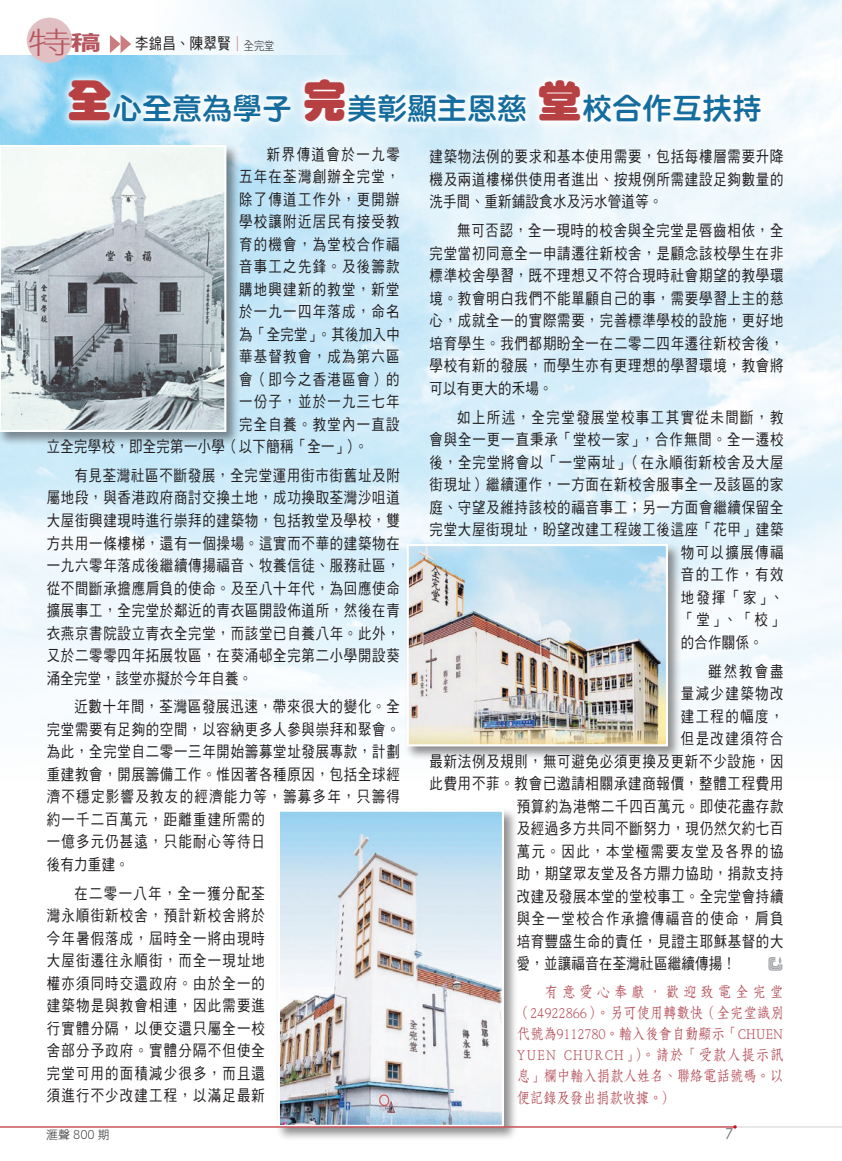
<style>
.page{position:relative;width:842px;height:1161px;background:#fff}
.page>*{position:absolute;margin:0;border:0;box-sizing:border-box;transform-origin:0 0}
.body_txt_10_15{font:30px "DF Yuan HK W8";color:#146d9e}
.t1{font:30px "DF Li Hei HK W3";color:#b7555f;scale:1.5 1}
.body_txt_10_15-2{font:15.75px/22.5px "DF Hei HK W5";letter-spacing:.06em;color:#231f20;text-align:justify;scale:.85 1}
.body_txt_10_15-3{font:15.75px "DF Hei HK W5";letter-spacing:.1em;color:#231f20;scale:.85 1}
.body_txt_10_15-4{font:15.75px "DF Hei HK W5";letter-spacing:.115em;color:#231f20;scale:.85 1}
.body_txt_10_15-5{font:15.75px "DF Hei HK W5";letter-spacing:.025em;color:#231f20;scale:.85 1}
.body_txt_10_15-6{font:15.75px "DF Hei HK W5";letter-spacing:.11em;color:#231f20;scale:.85 1}
.icon_author{font:15.75px "DF Hei HK W5";letter-spacing:.025em;color:#231f20;scale:.85 1}
.body_txt_10_15-7{font:15px/21px "DF Fang Song HK W6";letter-spacing:-.015em;color:#b7555f;text-align:justify;scale:.9 1}
.t2{font:15px "Century Gothic";color:#6c6d70}
.t3{font:12px "DF Hei HK W3";color:#231f20}
.s1{font-family:"DF Hei HK W9";font-size:21px}
.s2{font-size:15px;color:#ca7c81}
.s3{font-family:"DF Hei HK W3";font-size:12px}
.s4{font-family:"DF Yuan HK W12";font-size:45px;color:#b74043}
</style>
<div class="page">
<img style="left:0;top:0;width:842px;height:728px">
<div style="left:276px;top:807px;width:242px;height:334px;background:#231f20;opacity:.5"></div>
<img style="left:281px;top:812px;width:220px;height:312px">
<div style="left:278px;top:809px;width:226px;height:318px;border:2px solid #fff"></div>
<div style="left:0;top:143px;width:241px;height:303px;background:#231f20;opacity:.5"></div>
<svg style="left:0;top:145px;width:226px;height:287px"></svg>
<div style="left:404px;top:542px;width:278px;height:218px;background:#231f20;opacity:.5"></div>
<img style="left:410px;top:547px;width:255px;height:196px">
<div style="left:407px;top:544px;width:261px;height:202px;border:2px solid #fff"></div>
<svg style="left:768px;top:957px;width:14px;height:14px"></svg>
<hr style="left:0;top:1126px;width:842px;height:1px;background:#d1d2d4">
<hr style="left:0;top:1126px;width:735px;height:1px;background:#c4121a">
<div style="left:0;top:0;width:383px;height:54px;background:linear-gradient(to right,#fff,#d0ebf9)"></div>
<div style="left:27px;top:18px;width:45px;height:45px;background:#e1c0c3;border-radius:50%"></div>
<svg style="left:110px;top:35px;width:21px;height:18px"></svg>
<svg style="left:60px;top:70px;width:710px;height:61px"></svg>
<p class="t1" style="left:27px;top:26px;width:51px">特<span class="s1">稿</span></p>
<p class="icon_author" style="left:135px;top:35px;width:166px">李錦昌、陳翠賢<span class="s2">︱</span><span class="s3">全完堂</span></p>
<p class="body_txt_10_15" style="left:67px;top:92px;width:696px"><span class="s4">全</span>心全意為學子 <span class="s4">完</span>美彰顯主恩慈 <span class="s4">堂</span>校合作互扶持</p>
<p class="body_txt_10_15-4" style="left:267px;top:145px;width:158px">新界傳道會於一九零</p>
<p class="body_txt_10_15-3" style="left:239px;top:168px;width:190px">五年在荃灣創辦全完堂，</p>
<p class="body_txt_10_15-3" style="left:239px;top:190px;width:190px">除了傳道工作外，更開辦</p>
<p class="body_txt_10_15-3" style="left:239px;top:213px;width:190px">學校讓附近居民有接受教</p>
<p class="body_txt_10_15-3" style="left:239px;top:235px;width:190px">育的機會，為堂校合作福</p>
<p class="body_txt_10_15-3" style="left:239px;top:258px;width:190px">音事工之先鋒。及後籌款</p>
<p class="body_txt_10_15-3" style="left:239px;top:280px;width:190px">購地興建新的教堂，新堂</p>
<p class="body_txt_10_15-3" style="left:239px;top:303px;width:190px">於一九一四年落成，命名</p>
<p class="body_txt_10_15-5" style="left:239px;top:325px;width:190px">為「全完堂」。其後加入中</p>
<p class="body_txt_10_15-3" style="left:239px;top:348px;width:190px">華基督教會，成為第六區</p>
<p class="body_txt_10_15-3" style="left:239px;top:370px;width:190px">會（即今之香港區會）的</p>
<p class="body_txt_10_15-3" style="left:239px;top:393px;width:190px">一份子，並於一九三七年</p>
<p class="body_txt_10_15-3" style="left:239px;top:415px;width:190px">完全自養。教堂內一直設</p>
<p class="body_txt_10_15-5" style="left:47px;top:438px;width:379px">立全完學校，即全完第一小學（以下簡稱「全一」）。</p>
<p class="body_txt_10_15-2" style="left:47px;top:464px;width:417px;text-indent:28px">有見荃灣社區不斷發展，全完堂運用街市街舊址及附屬地段，與香港政府商討交換土地，成功換取荃灣沙咀道大屋街興建現時進行崇拜的建築物，包括教堂及學校，雙方共用一條樓梯，還有一個操場。這實而不華的建築物在一九六零年落成後繼續傳揚福音、牧養信徒、服務社區，從不間斷承擔應肩負的使命。及至八十年代，為回應使命擴展事工，全完堂於鄰近的青衣區開設佈道所，然後在青衣燕京書院設立青衣全完堂，而該堂已自養八年。此外，又於二零零四年拓展牧區，在葵涌邨全完第二小學開設葵涌全完堂，該堂亦擬於今年自養。</p>
<p class="body_txt_10_15-2" style="left:47px;top:695px;width:417px;text-align:left;text-indent:28px">近數十年間，荃灣區發展迅速，帶來很大的變化。全完堂需要有足夠的空間，以容納更多人參與崇拜和聚會。為此，全完堂自二零一三年開始籌募堂址發展專款，計劃重建教會，開展籌備工作。惟因著各種原因，包括全球經濟不穩定影響及教友的經濟能力等，籌募多年，只籌得約一千二百萬元，距離重建所需的<br>一億多元仍甚遠，只能耐心等待日<br>後有力重建。</p>
<p class="body_txt_10_15-2" style="left:47px;top:882px;width:258px;text-indent:28px">在二零一八年，全一獲分配荃灣永順街新校舍，預計新校舍將於今年暑假落成，屆時全一將由現時大屋街遷往永順街，而全一現址地權亦須同時交還政府。由於全一的建築物是與教會相連，因此需要進行實體分隔，以便交還只屬全一校舍部分予政府。實體分隔不但使全完堂可用的面積減少很多，而且還須進行不少改建工程，以滿足最新</p>
<p class="body_txt_10_15-2" style="left:429px;top:145px;width:418px">建築物法例的要求和基本使用需要，包括每樓層需要升降機及兩道樓梯供使用者進出、按規例所需建設足夠數量的洗手間、重新鋪設食水及污水管道等。</p>
<p class="body_txt_10_15-2" style="left:429px;top:219px;width:418px;text-indent:28px">無可否認，全一現時的校舍與全完堂是唇齒相依，全完堂當初同意全一申請遷往新校舍，是顧念該校學生在非標準校舍學習，既不理想又不符合現時社會期望的教學環境。教會明白我們不能單顧自己的事，需要學習上主的慈心，成就全一的實際需要，完善標準學校的設施，更好地培育學生。我們都期盼全一在二零二四年遷往新校舍後，學校有新的發展，而學生亦有更理想的學習環境，教會將可以有更大的禾場。</p>
<p class="body_txt_10_15-4" style="left:457px;top:408px;width:385px">如上所述，全完堂發展堂校事工其實從未間斷，教</p>
<p class="body_txt_10_15-2" style="left:429px;top:428px;width:418px">會與全一更一直秉承「堂校一家」，合作無間。全一遷校</p>
<p class="body_txt_10_15-2" style="left:429px;top:450px;width:418px">後，全完堂將會以「一堂兩址」（在永順街新校舍及大屋</p>
<p class="body_txt_10_15-2" style="left:429px;top:473px;width:418px">街現址）繼續運作，一方面在新校舍服事全一及該區的家</p>
<p class="body_txt_10_15-2" style="left:429px;top:495px;width:418px">庭、守望及維持該校的福音事工；另一方面會繼續保留全</p>
<p class="body_txt_10_15-2" style="left:429px;top:518px;width:418px">完堂大屋街現址，盼望改建工程竣工後這座「花甲」建築</p>
<p class="body_txt_10_15-6" style="left:681px;top:543px;width:122px">物可以擴展傳福</p>
<p class="body_txt_10_15-2" style="left:681px;top:563px;width:122px">音的工作，有效</p>
<p class="body_txt_10_15-2" style="left:681px;top:585px;width:122px">地發揮「家」、</p>
<p class="body_txt_10_15-2" style="left:681px;top:608px;width:122px">「堂」、「校」</p>
<p class="body_txt_10_15-2" style="left:681px;top:630px;width:98px">的合作關係。</p>
<p class="body_txt_10_15-2" style="left:708px;top:659px;width:90px">雖然教會盡</p>
<p class="body_txt_10_15-6" style="left:681px;top:685px;width:122px">量減少建築物改</p>
<p class="body_txt_10_15-2" style="left:681px;top:704px;width:122px">建工程的幅度，</p>
<p class="body_txt_10_15-6" style="left:681px;top:730px;width:122px">但是改建須符合</p>
<p class="body_txt_10_15-2" style="left:429px;top:749px;width:418px">最新法例及規則，無可避免必須更換及更新不少設施，因</p>
<p class="body_txt_10_15-2" style="left:429px;top:772px;width:418px">此費用不菲。教會已邀請相關承建商報價，整體工程費用</p>
<p class="body_txt_10_15-2" style="left:517px;top:794px;width:315px">預算約為港幣二千四百萬元。即使花盡存款</p>
<p class="body_txt_10_15-2" style="left:517px;top:817px;width:315px">及經過多方共同不斷努力，現仍然欠約七百</p>
<p class="body_txt_10_15-4" style="left:517px;top:842px;width:315px">萬元。因此，本堂極需要友堂及各界的協</p>
<p class="body_txt_10_15-2" style="left:517px;top:862px;width:315px">助，期望眾友堂及各方鼎力協助，捐款支持</p>
<p class="body_txt_10_15-2" style="left:517px;top:884px;width:315px">改建及發展本堂的堂校事工。全完堂會持續</p>
<p class="body_txt_10_15-4" style="left:517px;top:910px;width:315px">與全一堂校合作承擔傳福音的使命，肩負</p>
<p class="body_txt_10_15-2" style="left:517px;top:929px;width:315px">培育豐盛生命的責任，見證主耶穌基督的大</p>
<p class="body_txt_10_15-5" style="left:517px;top:955px;width:259px">愛，並讓福音在荃灣社區繼續傳揚！</p>
<p class="body_txt_10_15-7" style="left:517px;top:980px;width:298px;text-indent:28px">有意愛心奉獻，歡迎致電全完堂（24922866）。另可使用轉數快（全完堂識別代號為9112780。輸入後會自動顯示「CHUEN YUEN CHURCH」)。請於「受款人提示訊息」欄中輸入捐款人姓名、聯絡電話號碼。以</p>
<p class="body_txt_10_15-7" style="left:517px;top:1087px;width:175px">便記錄及發出捐款收據。）</p>
<p class="t3" style="left:46px;top:1128px;width:65px">滙聲 800 期</p>
<p class="t2" style="left:725px;top:1123px;width:10px">7</p>
</div>
